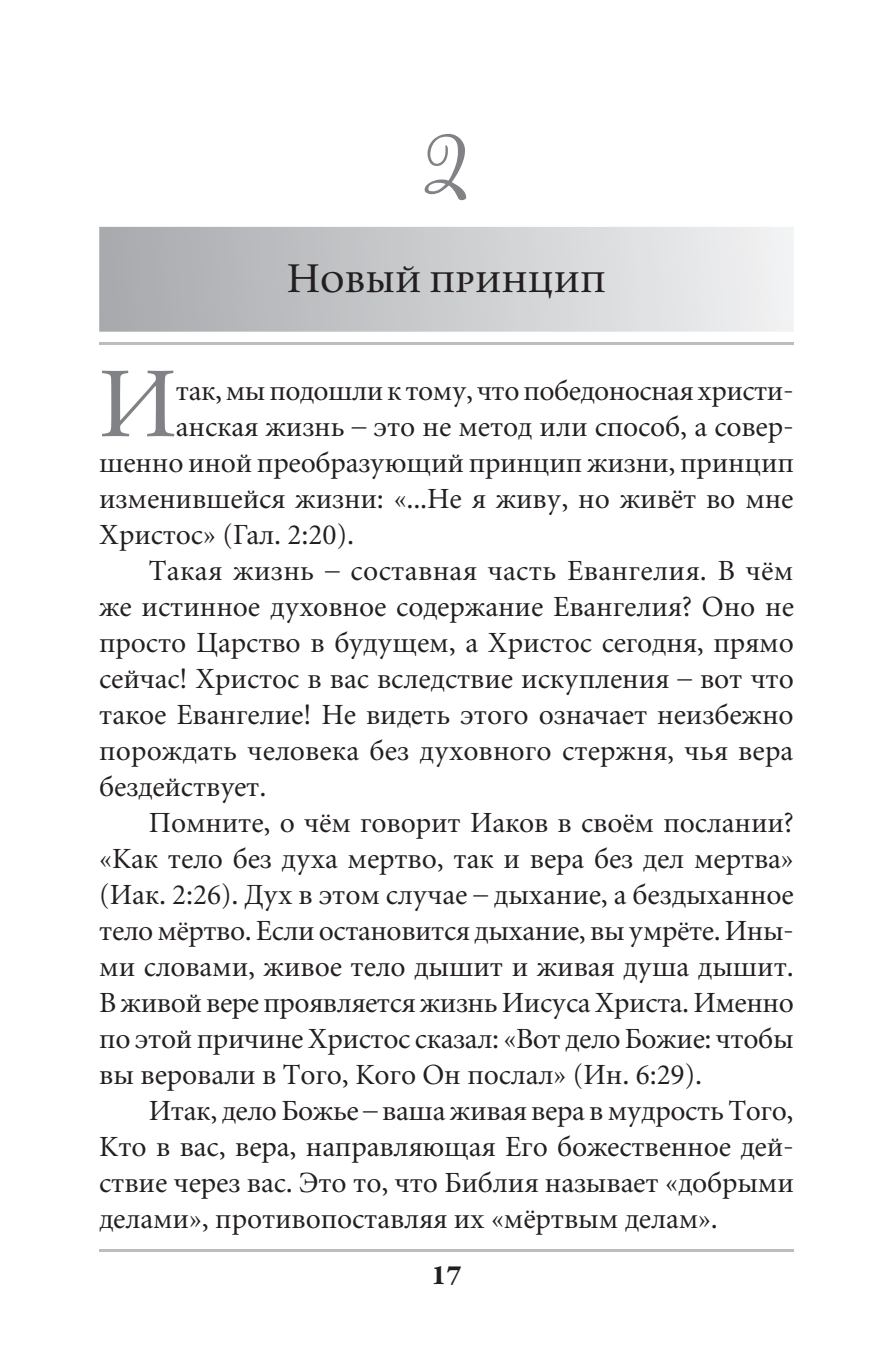
<style>
.page{position:relative;width:886px;height:1347px;background:#fff}
.page>*{position:absolute;margin:0;border:0;box-sizing:border-box;transform-origin:0 0}
.t1{font:150px "Ariadnascript";color:#808285}
.t2{font:106.25px "Arno Pro Subhead";color:#808285}
.t3{font:45px "Arno Pro Subhead";color:#231f20}
.t4{font:700 30px "Arno Pro";color:#231f20}
.t5{font:28.75px "Miniature";letter-spacing:-.005em;color:#231f20}
</style>
<div class="page">
<svg style="left:99px;top:227px;width:695px;height:105px;background:#cccdcf"></svg>
<hr style="left:99px;top:342px;width:695px;height:2px;background:#bcbdc0">
<hr style="left:99px;top:1249px;width:695px;height:3px;background:#bcbdc0">
<h1 class="t1" style="left:420px;top:53px;width:54px">2</h1>
<h3 class="t3" style="left:287px;top:253px;width:320px">Новый принцип</h3>
<h2 class="t2" style="left:99px;top:345px;width:79px">И</h2>
<p class="t5" style="left:176px;top:376px;width:619px">так, мы подошли к тому, что победоносная христи-</p>
<p class="t5" style="left:176px;top:412px;width:619px">анская жизнь – это не метод или способ, а совер-</p>
<p class="t5" style="left:99px;top:448px;width:696px">шенно иной преобразующий принцип жизни, принцип</p>
<p class="t5" style="left:99px;top:484px;width:696px">изменившейся жизни: «...Не я живу, но живёт во мне</p>
<p class="t5" style="left:99px;top:520px;width:256px">Христос» (Гал. 2:20).</p>
<p class="t5" style="left:149px;top:556px;width:646px">Такая жизнь – составная часть Евангелия. В чём</p>
<p class="t5" style="left:99px;top:592px;width:696px">же истинное духовное содержание Евангелия? Оно не</p>
<p class="t5" style="left:99px;top:628px;width:696px">просто Царство в будущем, а Христос сегодня, прямо</p>
<p class="t5" style="left:99px;top:664px;width:696px">сейчас! Христос в вас вследствие искупления – вот что</p>
<p class="t5" style="left:99px;top:700px;width:696px">такое Евангелие! Не видеть этого означает неизбежно</p>
<p class="t5" style="left:99px;top:736px;width:696px">порождать человека без духовного стержня, чья вера</p>
<p class="t5" style="left:99px;top:772px;width:169px">бездействует.</p>
<p class="t5" style="left:149px;top:808px;width:646px">Помните, о чём говорит Иаков в своём послании?</p>
<p class="t5" style="left:99px;top:844px;width:696px">«Как тело без духа мертво, так и вера без дел мертва»</p>
<p class="t5" style="left:99px;top:880px;width:696px">(Иак. 2:26). Дух в этом случае – дыхание, а бездыханное</p>
<p class="t5" style="left:99px;top:916px;width:696px">тело мёртво. Если остановится дыхание, вы умрёте. Ины-</p>
<p class="t5" style="left:99px;top:952px;width:696px">ми словами, живое тело дышит и живая душа дышит.</p>
<p class="t5" style="left:99px;top:988px;width:696px">В живой вере проявляется жизнь Иисуса Христа. Именно</p>
<p class="t5" style="left:99px;top:1024px;width:696px">по этой причине Христос сказал: «Вот дело Божие: чтобы</p>
<p class="t5" style="left:99px;top:1060px;width:604px">вы веровали в Того, Кого Он послал» (Ин. 6:29).</p>
<p class="t5" style="left:149px;top:1096px;width:646px">Итак, дело Божье – ваша живая вера в мудрость Того,</p>
<p class="t5" style="left:99px;top:1132px;width:696px">Кто в вас, вера, направляющая Его божественное дей-</p>
<p class="t5" style="left:99px;top:1168px;width:696px">ствие через вас. Это то, что Библия называет «добрыми</p>
<p class="t5" style="left:99px;top:1204px;width:620px">делами», противопоставляя их «мёртвым делам».</p>
<p class="t4" style="left:431px;top:1257px;width:32px">17</p>
</div>
